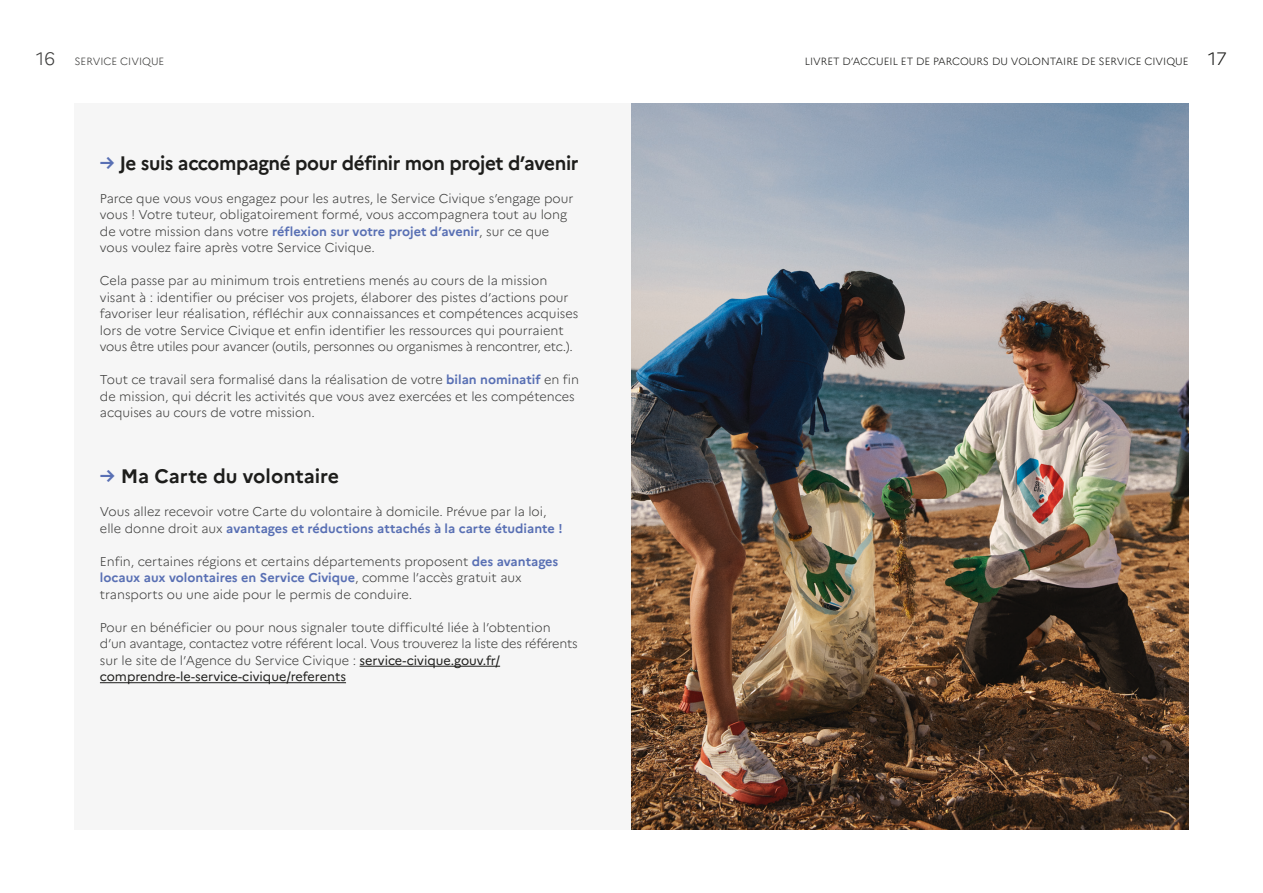
<style>
.page{position:relative;width:1263px;height:893px;background:#fff}
.page>*{position:absolute;margin:0;border:0;box-sizing:border-box;transform-origin:0 0}
.t1{font:700 19.5px "Marianne";letter-spacing:-.02em;color:#1d1d1b}
.t2{font:700 19.5px "Marianne";color:#1d1d1b}
.t3{font:300 12.75px/16.5px "Marianne";color:#3d3d3c}
.t4{font:300 10.5px "Marianne";color:#1d1d1b}
.t5{font:300 10.5px "Marianne";color:#3d3d3c}
.s1{font-size:18px}
.s2{color:#5970b4}
.s3{font-weight:700;color:#5970b4}
.s4{font-weight:400;color:#1d1d1b}
</style>
<div class="page">
<div style="left:74px;top:104px;width:557px;height:726px;background:#f6f6f6"></div>
<hr style="left:360px;top:666px;width:140px;height:1px;background:#1d1d1b">
<hr style="left:100px;top:682px;width:246px;height:1px;background:#1d1d1b">
<img style="left:631px;top:104px;width:557px;height:726px">
<p class="t5" style="left:36px;top:54px;width:130px"><span class="s1">16</span> SERVICE CIVIQUE</p>
<p class="t4" style="left:805px;top:54px;width:424px">LIVRET D’ACCUEIL ET DE PARCOURS DU VOLONTAIRE DE SERVICE CIVIQUE <span class="s1">17</span></p>
<p class="t1" style="left:100px;top:151px;width:480px"><span class="s2">→</span> Je suis accompagné pour définir mon projet d’avenir</p>
<p class="t3" style="left:100px;top:190px;width:475px">Parce que vous vous engagez pour les autres, le Service Civique s’engage pour vous ! Votre tuteur, obligatoirement formé, vous accompagnera tout au long de votre mission dans votre <span class="s3">réflexion sur votre projet d’avenir</span>, sur ce que vous voulez faire après votre Service Civique.</p>
<p class="t3" style="left:100px;top:272px;width:480px">Cela passe par au minimum trois entretiens menés au cours de la mission visant à : identifier ou préciser vos projets, élaborer des pistes d’actions pour favoriser leur réalisation, réfléchir aux connaissances et compétences acquises lors de votre Service Civique et enfin identifier les ressources qui pourraient vous être utiles pour avancer (outils, personnes ou organismes à rencontrer, etc.).</p>
<p class="t3" style="left:100px;top:371px;width:481px">Tout ce travail sera formalisé dans la réalisation de votre <span class="s3">bilan nominatif</span> en fin de mission, qui décrit les activités que vous avez exercées et les compétences acquises au cours de votre mission.</p>
<p class="t2" style="left:100px;top:464px;width:241px"><span class="s2">→</span> Ma Carte du volontaire</p>
<p class="t3" style="left:100px;top:503px;width:464px">Vous allez recevoir votre Carte du volontaire à domicile. Prévue par la loi, elle donne droit aux <span class="s3">avantages et réductions attachés à la carte étudiante !</span></p>
<p class="t3" style="left:100px;top:553px;width:460px">Enfin, certaines régions et certains départements proposent <span class="s3">des avantages locaux aux volontaires en Service Civique</span>, comme l’accès gratuit aux transports ou une aide pour le permis de conduire.</p>
<p class="t3" style="left:100px;top:619px;width:479px">Pour en bénéficier ou pour nous signaler toute difficulté liée à l’obtention d’un avantage, contactez votre référent local. Vous trouverez la liste des référents sur le site de l’Agence du Service Civique : <span class="s4">service-civique.gouv.fr/ comprendre-le-service-civique/referents</span></p>
</div>
